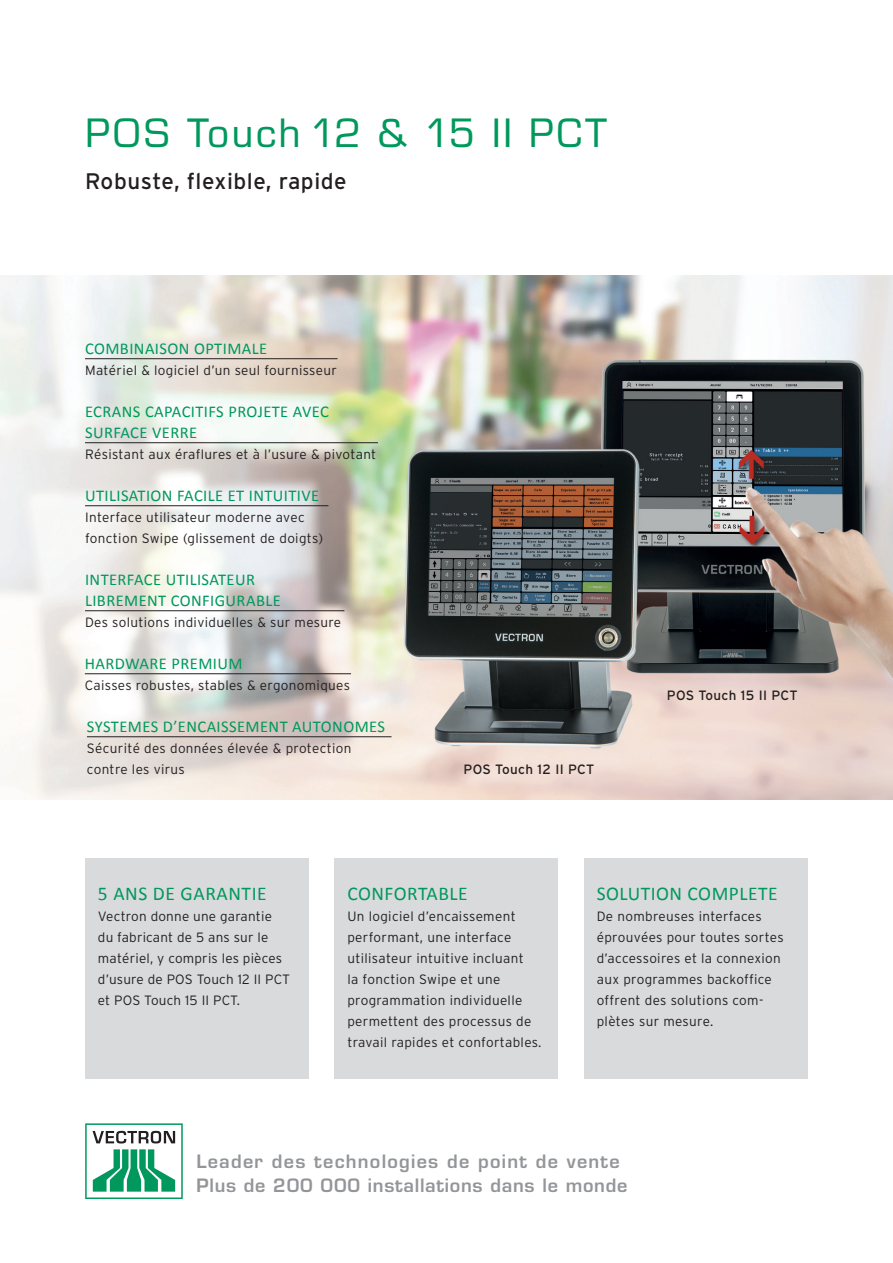
<style>
.page{position:relative;width:893px;height:1263px;background:#fff}
.page>*{position:absolute;margin:0;border:0;box-sizing:border-box;transform-origin:0 0}
.t1{font:39px "Eurostile SB";letter-spacing:.05em;color:#00985c}
.t2{font:22.5px "Interstate";letter-spacing:.025em;color:#231f20}
.t3{font:19.5px "Calibri";letter-spacing:.025em;color:#00985c}
.t4{font:600 18px "Eurostile LT Std";letter-spacing:.055em;color:#939598}
.t5{font:16.5px/21px "Calibri";letter-spacing:.025em;color:#00985c}
.t6{font:300 13.5px/21px "Interstate";letter-spacing:.025em;color:#231f20}
.t7{font:13.5px "Interstate";letter-spacing:.025em;color:#231f20}
</style>
<div class="page">
<div style="left:85px;top:858px;width:224px;height:220px;background:#d9dadc"></div>
<div style="left:334px;top:858px;width:224px;height:220px;background:#d9dadc"></div>
<div style="left:584px;top:858px;width:224px;height:220px;background:#d9dadc"></div>
<img style="left:0;top:276px;width:893px;height:523px">
<div style="left:738px;top:514px;width:33px;height:37px;background:#231f20;opacity:.75"></div>
<div style="left:737px;top:449px;width:34px;height:37px;background:#231f20;opacity:.75"></div>
<hr style="left:85px;top:442px;width:293px;height:1px;background:#231f20">
<hr style="left:85px;top:505px;width:243px;height:1px;background:#231f20">
<hr style="left:87px;top:736px;width:304px;height:1px;background:#231f20">
<hr style="left:85px;top:610px;width:259px;height:1px;background:#231f20">
<hr style="left:85px;top:673px;width:266px;height:1px;background:#231f20">
<hr style="left:85px;top:358px;width:252px;height:1px;background:#231f20">
<svg style="left:85px;top:1123px;width:98px;height:76px"></svg>
<svg style="left:740px;top:516px;width:24px;height:28px"></svg>
<svg style="left:739px;top:450px;width:25px;height:29px"></svg>
<h1 class="t1" style="left:85px;top:108px;width:524px">POS Touch 12 &amp; 15 II PCT</h1>
<h2 class="t2" style="left:85px;top:167px;width:263px">Robuste, flexible, rapide</h2>
<p class="t5" style="left:85px;top:339px;width:184px">COMBINAISON OPTIMALE</p>
<p class="t6" style="left:85px;top:360px;width:253px">Matériel &amp; logiciel d’un seul fournisseur</p>
<p class="t5" style="left:85px;top:402px;width:245px">ECRANS CAPACITIFS PROJETE AVEC<br>SURFACE VERRE</p>
<p class="t6" style="left:85px;top:444px;width:293px">Résistant aux éraflures et à l’usure &amp; pivotant</p>
<p class="t5" style="left:85px;top:486px;width:236px">UTILISATION FACILE ET INTUITIVE</p>
<p class="t6" style="left:85px;top:507px;width:239px">Interface utilisateur moderne avec fonction Swipe (glissement de doigts)</p>
<p class="t5" style="left:85px;top:570px;width:197px">INTERFACE UTILISATEUR<br>LIBREMENT CONFIGURABLE</p>
<p class="t6" style="left:85px;top:612px;width:258px">Des solutions individuelles &amp; sur mesure</p>
<p class="t5" style="left:85px;top:654px;width:159px">HARDWARE PREMIUM</p>
<p class="t6" style="left:85px;top:675px;width:267px">Caisses robustes, stables &amp; ergonomiques</p>
<p class="t5" style="left:87px;top:717px;width:300px">SYSTEMES D’ENCAISSEMENT AUTONOMES</p>
<p class="t6" style="left:87px;top:738px;width:266px">Sécurité des données élevée &amp; protection contre les virus</p>
<p class="t7" style="left:463px;top:760px;width:132px">POS Touch 12 II PCT</p>
<p class="t7" style="left:667px;top:687px;width:132px">POS Touch 15 II PCT</p>
<h3 class="t3" style="left:98px;top:885px;width:170px">5 ANS DE GARANTIE</h3>
<p class="t6" style="left:98px;top:906px;width:194px">Vectron donne une garantie du fabricant de 5 ans sur le matériel, y compris les pièces d’usure de POS Touch 12 II PCT et POS Touch 15 II PCT.</p>
<h3 class="t3" style="left:347px;top:885px;width:122px">CONFORTABLE</h3>
<p class="t6" style="left:347px;top:906px;width:196px">Un logiciel d’encaissement performant, une interface utilisateur intuitive incluant<br>la fonction Swipe et une programmation individuelle permettent des processus de travail rapides et confortables.</p>
<h3 class="t3" style="left:597px;top:885px;width:182px">SOLUTION COMPLETE</h3>
<p class="t6" style="left:597px;top:906px;width:188px">De nombreuses interfaces éprouvées pour toutes sortes d’accessoires et la connexion aux programmes backoffice offrent des solutions com&shy;plètes sur mesure.</p>
<h3 class="t4" style="left:196px;top:1150px;width:425px">Leader des technologies de point de vente</h3>
<h3 class="t4" style="left:196px;top:1174px;width:433px">Plus de 200 000 installations dans le monde</h3>
</div>
